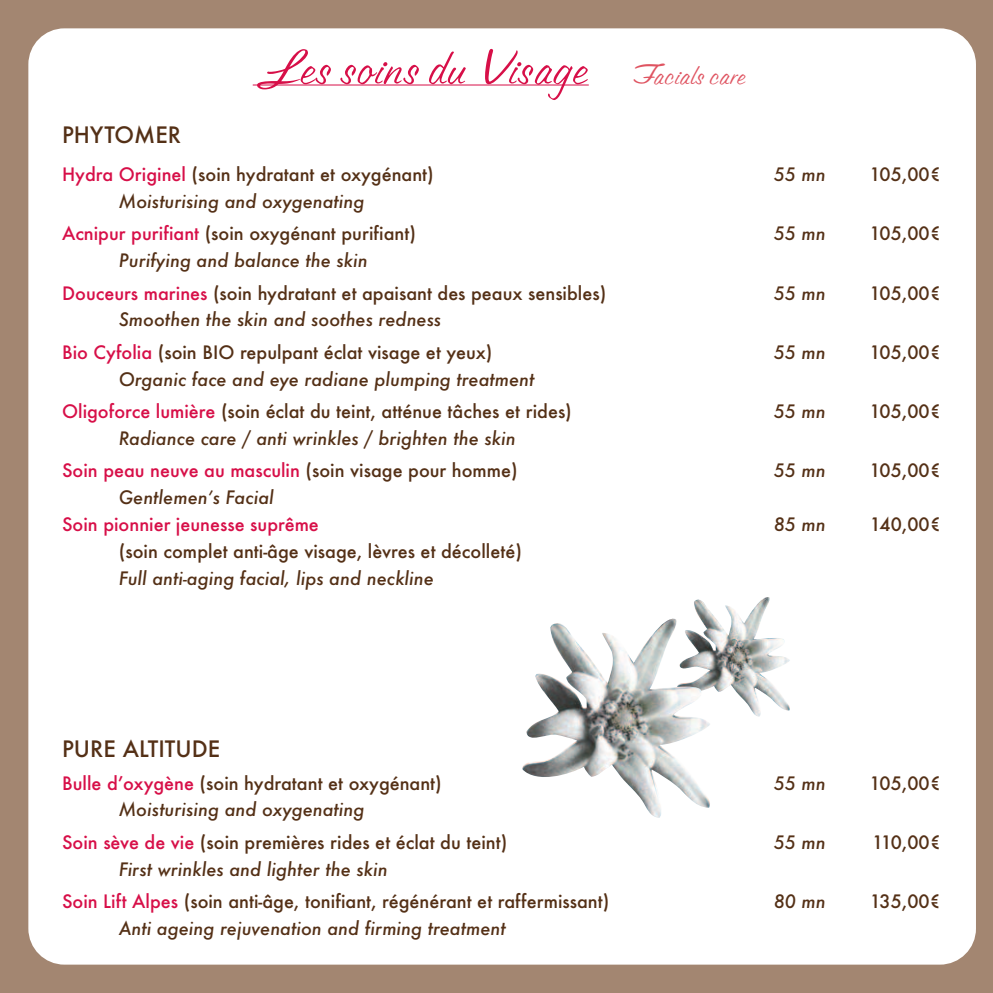
<style>
.page{position:relative;width:993px;height:993px;background:#fff}
.page>*{position:absolute;margin:0;border:0;box-sizing:border-box;transform-origin:0 0}
.t1{font:50px "OPTI Lester";color:#d70f48}
.t2{font:500 22px "Futura";color:#543016}
.t3{font:500 18px/32.4px "Futura";color:#543016}
.t4{font:italic 500 18px/32.4px "Futura";color:#543016;text-align:center}
.t5{font:500 18px "Futura";color:#d70f48}
.s1{font-size:28px;color:#df5461}
.s2{color:#d70f48}
.s3{font-style:normal;color:#d70f48}
.s4{font-style:normal}
.s5{font-style:italic}
</style>
<div class="page">
<div style="left:0;top:0;width:992px;height:992px;background:#a38671"></div>
<div style="left:28px;top:28px;width:947px;height:936px;background:#fff;border-radius:36px"></div>
<hr style="left:253px;top:85px;width:335px;height:1px;background:#d70f48">
<img style="left:694px;top:597px;width:96px;height:119px">
<img style="left:522px;top:618px;width:189px;height:199px">
<h1 class="t1" style="left:253px;top:37px;width:494px">Les soins du Visage <span class="s1">Facials care</span></h1>
<p class="t2" style="left:62px;top:122px;width:120px">PHYTOMER</p>
<p class="t3" style="left:62px;top:158px;width:373px"><span class="s2">Hydra Originel</span> (soin hydratant et oxygénant)</p>
<p class="t4" style="left:773px;top:158px;width:53px">55 mn</p>
<p class="t3" style="left:869px;top:158px;width:73px">105,00€</p>
<p class="t4" style="left:62px;top:185px;width:355px">Moisturising and oxygenating<br><span class="s3">Acnipur purifiant</span> <span class="s4">(soin oxygénant purifiant)</span></p>
<p class="t4" style="left:773px;top:218px;width:53px">55 mn</p>
<p class="t3" style="left:869px;top:218px;width:73px">105,00€</p>
<p class="t3" style="left:62px;top:244px;width:545px;text-indent:57px"><span class="s5">Purifying and balance the skin<br></span><span class="s2">Douceurs marines</span> (soin hydratant et apaisant des peaux sensibles)</p>
<p class="t3" style="left:62px;top:304px;width:432px;text-align:center"><span class="s5">Smoothen the skin and soothes redness<br></span><span class="s2">Bio Cyfolia</span> (soin BIO repulpant éclat visage et yeux)</p>
<p class="t4" style="left:62px;top:363px;width:511px;text-align:left;text-indent:57px">Organic face and eye radiane plumping treatment<br><span class="s3">Oligoforce lumière</span> <span class="s4">(soin éclat du teint, atténue tâches et rides)</span></p>
<p class="t4" style="left:62px;top:422px;width:457px;text-align:right">Radiance care / anti wrinkles / brighten the skin<br><span class="s3">Soin peau neuve au masculin</span> <span class="s4">(soin visage pour homme)</span></p>
<p class="t4" style="left:773px;top:277px;width:53px">55 mn</p>
<p class="t3" style="left:869px;top:277px;width:73px">105,00€</p>
<p class="t4" style="left:773px;top:336px;width:53px">55 mn</p>
<p class="t3" style="left:869px;top:336px;width:73px">105,00€</p>
<p class="t4" style="left:773px;top:395px;width:53px">55 mn</p>
<p class="t3" style="left:869px;top:395px;width:73px">105,00€</p>
<p class="t4" style="left:773px;top:455px;width:53px">55 mn</p>
<p class="t3" style="left:869px;top:455px;width:73px">105,00€</p>
<p class="t4" style="left:119px;top:481px;width:156px">Gentlemen’s Facial</p>
<p class="t5" style="left:62px;top:514px;width:258px">Soin pionnier jeunesse suprême</p>
<p class="t4" style="left:773px;top:508px;width:53px">85 mn</p>
<p class="t3" style="left:869px;top:508px;width:72px">140,00€</p>
<p class="t3" style="left:119px;top:535px;width:404px">(soin complet anti-âge visage, lèvres et décolleté)</p>
<p class="t4" style="left:119px;top:562px;width:316px">Full anti-aging facial, lips and neckline</p>
<p class="t2" style="left:62px;top:736px;width:159px">PURE ALTITUDE</p>
<p class="t3" style="left:62px;top:766px;width:381px"><span class="s2">Bulle d’oxygène</span> (soin hydratant et oxygénant)</p>
<p class="t4" style="left:773px;top:766px;width:53px">55 mn</p>
<p class="t3" style="left:869px;top:766px;width:73px">105,00€</p>
<p class="t3" style="left:62px;top:793px;width:446px;text-indent:57px"><span class="s5">Moisturising and oxygenating<br></span><span class="s2">Soin sève de vie</span> (soin premières rides et éclat du teint)</p>
<p class="t4" style="left:773px;top:826px;width:53px">55 mn</p>
<p class="t3" style="left:871px;top:826px;width:70px">110,00€</p>
<p class="t3" style="left:62px;top:853px;width:548px;text-indent:57px"><span class="s5">First wrinkles and lighter the skin<br></span><span class="s2">Soin Lift Alpes</span> (soin anti-âge, tonifiant, régénérant et raffermissant)</p>
<p class="t4" style="left:119px;top:912px;width:388px">Anti ageing rejuvenation and firming treatment</p>
<p class="t4" style="left:773px;top:885px;width:53px">80 mn</p>
<p class="t3" style="left:869px;top:885px;width:72px">135,00€</p>
</div>
